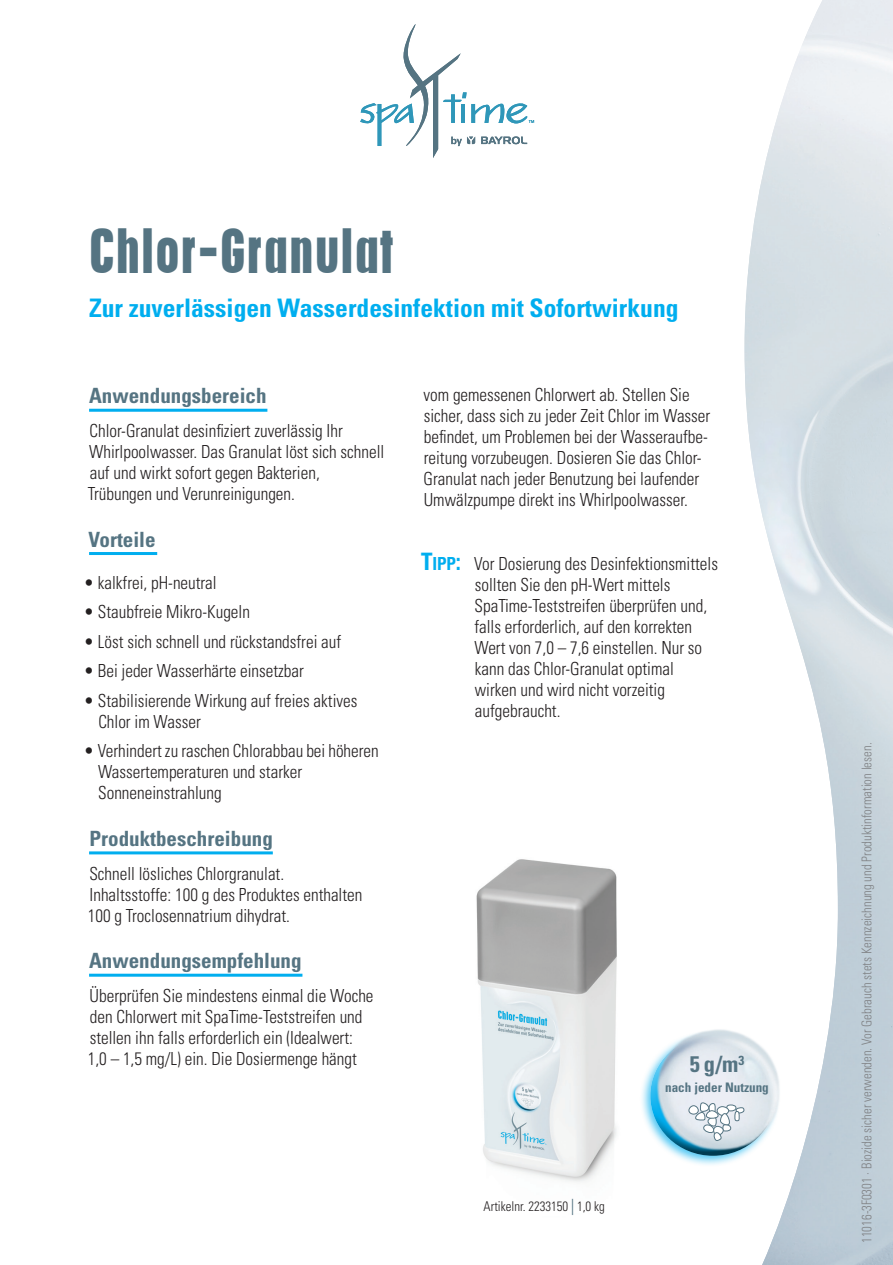
<style>
.page{position:relative;width:893px;height:1265px;background:#fff}
.page>*{position:absolute;margin:0;border:0;box-sizing:border-box;transform-origin:0 0}
.t1{font:54px "Cupido";letter-spacing:.025em;color:#557482;scale:.9 1}
.t2{font:700 condensed 25.5px "Univers LT Std";color:#00aeef}
.t3{font:700 condensed 22.5px "Univers LT Std";color:#557482}
.t4{font:700 condensed 21px "Univers LT Std";color:#557482}
.t5{font:300 condensed 18px/21px "Univers LT Std";color:#231f20;scale:.95 1}
.t6{font:300 condensed 13.5px "Univers LT Std";color:#808285;scale:.95 1}
.t7{font:300 condensed 13.5px "Univers LT Std";color:#231f20;scale:.95 1}
.t8{font:700 condensed 13.2px "Univers LT Std";color:#557482}
.s1{font-weight:700;font-size:24px;color:#00aeef}
.s2{font-weight:700;color:#00aeef}
.s3{font-family:"Vectora LT Std";font-weight:400;font-stretch:normal;font-size:16.2px;color:#557482}
</style>
<div class="page">
<img style="left:744px;top:0;width:148px;height:1264px">
<svg style="left:360px;top:24px;width:174px;height:134px"></svg>
<img style="left:476px;top:859px;width:141px;height:323px">
<hr style="left:89px;top:409px;width:178px;height:3px;background:#00aeef">
<hr style="left:89px;top:552px;width:68px;height:3px;background:#00aeef">
<hr style="left:89px;top:851px;width:184px;height:3px;background:#00aeef">
<hr style="left:89px;top:973px;width:213px;height:3px;background:#00aeef">
<img style="left:599px;top:929px;width:233px;height:288px">
<div style="left:695px;top:1112px;width:10px;height:8px;border:1px solid #557482;border-radius:3px"></div>
<div style="left:688px;top:1105px;width:10px;height:9px;background:#fff;border-radius:50%"></div>
<div style="left:688px;top:1105px;width:10px;height:9px;border:1px solid #557482;border-radius:50%"></div>
<svg style="left:699px;top:1102px;width:45px;height:39px"></svg>
<h1 class="t1" style="left:89px;top:213px;width:339px">Chlor-Granulat</h1>
<h2 class="t2" style="left:89px;top:292px;width:590px">Zur zuverlässigen Wasserdesinfektion mit Sofortwirkung</h2>
<p class="t4" style="left:89px;top:383px;width:179px">Anwendungsbereich</p>
<p class="t5" style="left:88px;top:420px;width:313px">Chlor-Granulat desinfiziert zuverlässig Ihr Whirlpoolwasser. Das Granulat löst sich schnell auf und wirkt sofort gegen Bakterien, Trübungen und Verunreinigungen.</p>
<p class="t4" style="left:89px;top:526px;width:68px">Vorteile</p>
<p class="t5" style="left:84px;top:572px;width:141px">• kalkfrei, pH-neutral</p>
<p class="t5" style="left:84px;top:601px;width:176px">• Staubfreie Mikro-Kugeln</p>
<p class="t5" style="left:84px;top:631px;width:272px">• Löst sich schnell und rückstandsfrei auf</p>
<p class="t5" style="left:84px;top:660px;width:233px">• Bei jeder Wasserhärte einsetzbar</p>
<p class="t5" style="left:98px;top:690px;width:274px;text-indent:-15px">• Stabilisierende Wirkung auf freies aktives<br>Chlor im Wasser</p>
<p class="t5" style="left:98px;top:740px;width:297px;text-indent:-14px">• Verhindert zu raschen Chlorabbau bei höheren<br>Wassertemperaturen und starker<br>Sonneneinstrahlung</p>
<p class="t4" style="left:89px;top:825px;width:185px">Produktbeschreibung</p>
<p class="t5" style="left:88px;top:862px;width:290px">Schnell lösliches Chlorgranulat.<br>Inhaltsstoffe: 100 g des Produktes enthalten<br>100 g Troclosennatrium dihydrat.</p>
<p class="t4" style="left:89px;top:947px;width:214px">Anwendungsempfehlung</p>
<p class="t5" style="left:88px;top:985px;width:302px">Überprüfen Sie mindestens einmal die Woche den Chlorwert mit SpaTime-Teststreifen und stellen ihn falls erforderlich ein (Idealwert:<br>1,0 – 1,5 mg/L) ein. Die Dosiermenge hängt</p>
<p class="t5" style="left:423px;top:384px;width:303px">vom gemessenen Chlorwert ab. Stellen Sie sicher, dass sich zu jeder Zeit Chlor im Wasser befindet, um Problemen bei der Wasseraufbe&shy;reitung vorzubeugen. Dosieren Sie das Chlor-Granulat nach jeder Benutzung bei laufender Umwälzpumpe direkt ins Whirlpoolwasser.</p>
<p class="t5" style="left:474px;top:553px;width:258px;text-indent:-53px"><span class="s1">T</span><span class="s2">ipp</span><span class="s1">:</span> Vor Dosierung des Desinfektionsmittels sollten Sie den pH-Wert mittels SpaTime-Teststreifen überprüfen und, falls erforderlich, auf den korrekten Wert von 7,0 – 7,6 einstellen. Nur so kann das Chlor-Granulat optimal wirken und wird nicht vorzeitig aufgebraucht.</p>
<p class="t3" style="left:689px;top:1050px;width:56px">5 g/m<sup>3</sup></p>
<p class="t8" style="left:664px;top:1079px;width:105px">nach jeder Nutzung</p>
<p class="t7" style="left:483px;top:1197px;width:129px">Artikelnr. 2233150 <span class="s3">|</span> 1,0 kg</p>
<p class="t6" style="left:858px;top:1242px;width:528px;rotate:-90deg">11016-3F0301 · Biozide sicher verwenden. Vor Gebrauch stets Kennzeichnung und Produktinformation lesen.</p>
</div>
